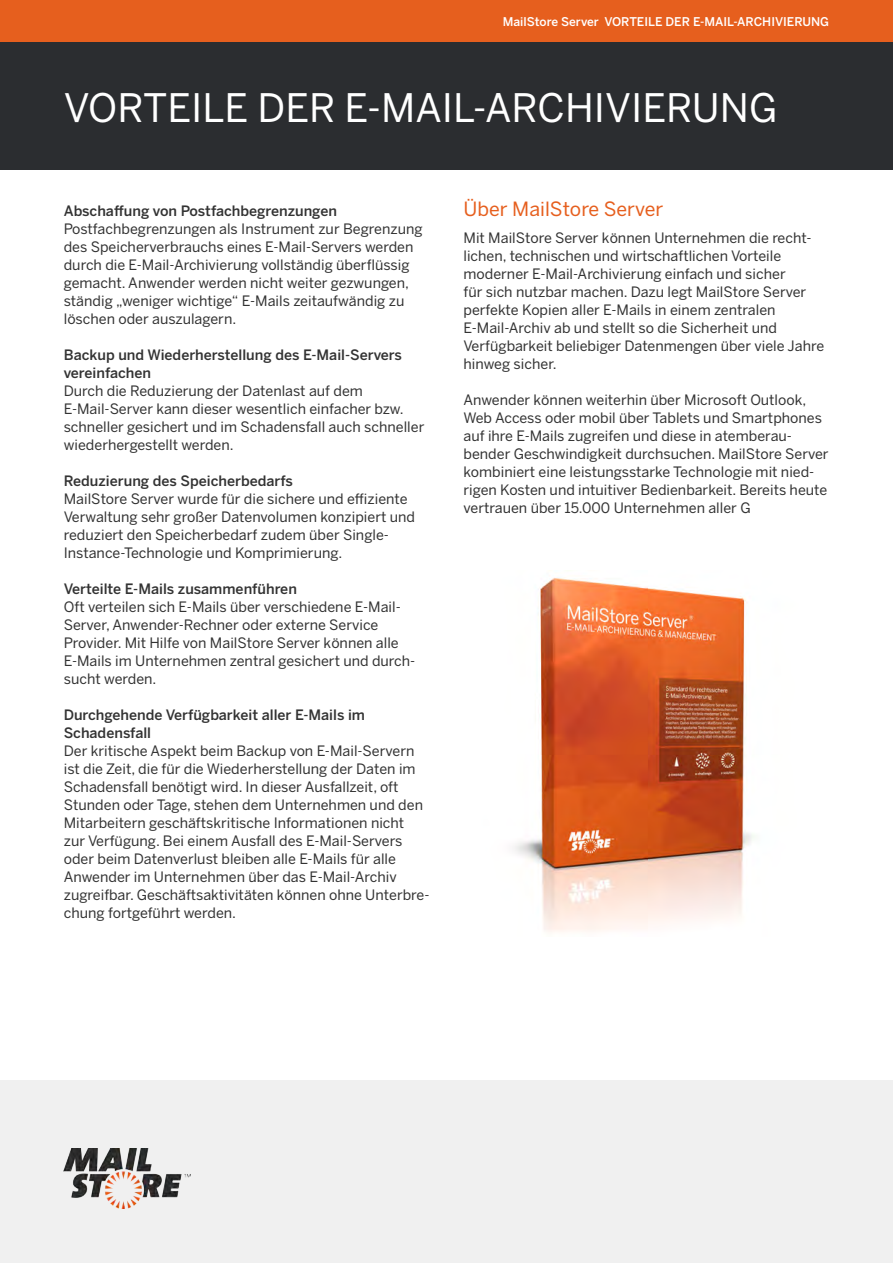
<style>
.page{position:relative;width:893px;height:1263px;background:#fff}
.page>*{position:absolute;margin:0;border:0;box-sizing:border-box;transform-origin:0 0}
.t1{font:39px "Benton Sans";color:#fff}
.t2{font:19.5px "Benton Sans";color:#e65f1e}
.t3{font:14.25px/18px "Benton Sans";color:#333}
.t4{font:500 14.25px/18px "Benton Sans";color:#333}
.t5{font:500 12px "Benton Sans";color:#fff}
</style>
<div class="page">
<div style="left:0;top:0;width:893px;height:43px;background:#e65f1e"></div>
<div style="left:0;top:43px;width:893px;height:127px;background:#2b2d30"></div>
<div style="left:0;top:1080px;width:893px;height:183px;background:#f0f0f0"></div>
<img style="left:64px;top:1148px;width:126px;height:60px">
<img style="left:514px;top:578px;width:241px;height:354px">
<p class="t5" style="left:503px;top:14px;width:328px">MailStore Server VORTEILE DER E-MAIL-ARCHIVIERUNG</p>
<h1 class="t1" style="left:64px;top:84px;width:48px">Vorteile</h1>
<h1 class="t1" style="left:257px;top:84px;width:26px">der</h1>
<h1 class="t1" style="left:345px;top:84px;width:60px">e-mail</h1>
<h1 class="t1" style="left:473px;top:84px;width:116px">-archivierun</h1>
<h1 class="t1" style="left:749px;top:84px;width:30px">g</h1>
<p class="t4" style="left:64px;top:202px;width:275px">Abschaffung von Postfachbegrenzungen</p>
<p class="t3" style="left:64px;top:220px;width:360px">Postfachbegrenzungen als Instrument zur Begrenzung des Speicherverbrauchs eines E-Mail-Servers werden durch die E-Mail-Archivierung vollständig überflüssig gemacht. Anwender werden nicht weiter gezwungen, ständig „weniger wichtige“ E-Mails zeitaufwändig zu löschen oder auszulagern.</p>
<p class="t4" style="left:64px;top:346px;width:340px">Backup und Wiederherstellung des E-Mail-Servers vereinfachen</p>
<p class="t3" style="left:64px;top:382px;width:362px">Durch die Reduzierung der Datenlast auf dem E-Mail-Server kann dieser wesentlich einfacher bzw. schneller gesichert und im Schadensfall auch schneller wiederhergestellt werden.</p>
<p class="t4" style="left:64px;top:472px;width:231px">Reduzierung des Speicherbedarfs</p>
<p class="t3" style="left:64px;top:490px;width:353px">MailStore Server wurde für die sichere und effiziente Verwaltung sehr großer Datenvolumen konzipiert und reduziert den Speicherbedarf zudem über Single-Instance-Technologie und Komprimierung.</p>
<p class="t4" style="left:64px;top:580px;width:235px">Verteilte E-Mails zusammenführen</p>
<p class="t3" style="left:64px;top:598px;width:353px">Oft verteilen sich E-Mails über verschiedene E-Mail-Server, Anwender-Rechner oder externe Service Provider. Mit Hilfe von MailStore Server können alle E-Mails im Unternehmen zentral gesichert und durch&shy;sucht werden.</p>
<p class="t4" style="left:64px;top:706px;width:303px">Durchgehende Verfügbarkeit aller E-Mails im<br>Schadensfall</p>
<p class="t3" style="left:64px;top:742px;width:367px">Der kritische Aspekt beim Backup von E-Mail-Servern ist die Zeit, die für die Wiederherstellung der Daten im Schadensfall benötigt wird. In dieser Ausfallzeit, oft Stunden oder Tage, stehen dem Unternehmen und den Mitarbeitern geschäftskritische Informationen nicht<br>zur Verfügung. Bei einem Ausfall des E-Mail-Servers oder beim Datenverlust bleiben alle E-Mails für alle Anwender im Unternehmen über das E-Mail-Archiv zugreifbar. Geschäftsaktivitäten können ohne Unterbre&shy;chung fortgeführt werden.</p>
<h2 class="t2" style="left:463px;top:197px;width:201px">Über MailStore Server</h2>
<p class="t3" style="left:463px;top:228px;width:362px">Mit MailStore Server können Unternehmen die recht&shy;lichen, technischen und wirtschaftlichen Vorteile moderner E-Mail-Archivierung einfach und sicher<br>für sich nutzbar machen. Dazu legt MailStore Server perfekte Kopien aller E-Mails in einem zentralen E-Mail-Archiv ab und stellt so die Sicherheit und Verfügbarkeit beliebiger Datenmengen über viele Jahre hinweg sicher.</p>
<p class="t3" style="left:463px;top:390px;width:367px">Anwender können weiterhin über Microsoft Outlook, Web Access oder mobil über Tablets und Smartphones auf ihre E-Mails zugreifen und diese in atemberau&shy;bender Geschwindigkeit durchsuchen. MailStore Server kombiniert eine leistungsstarke Technologie mit nied&shy;rigen Kosten und intuitiver Bedienbarkeit. Bereits heute vertrauen über 15.000 Unternehmen aller G</p>
</div>
